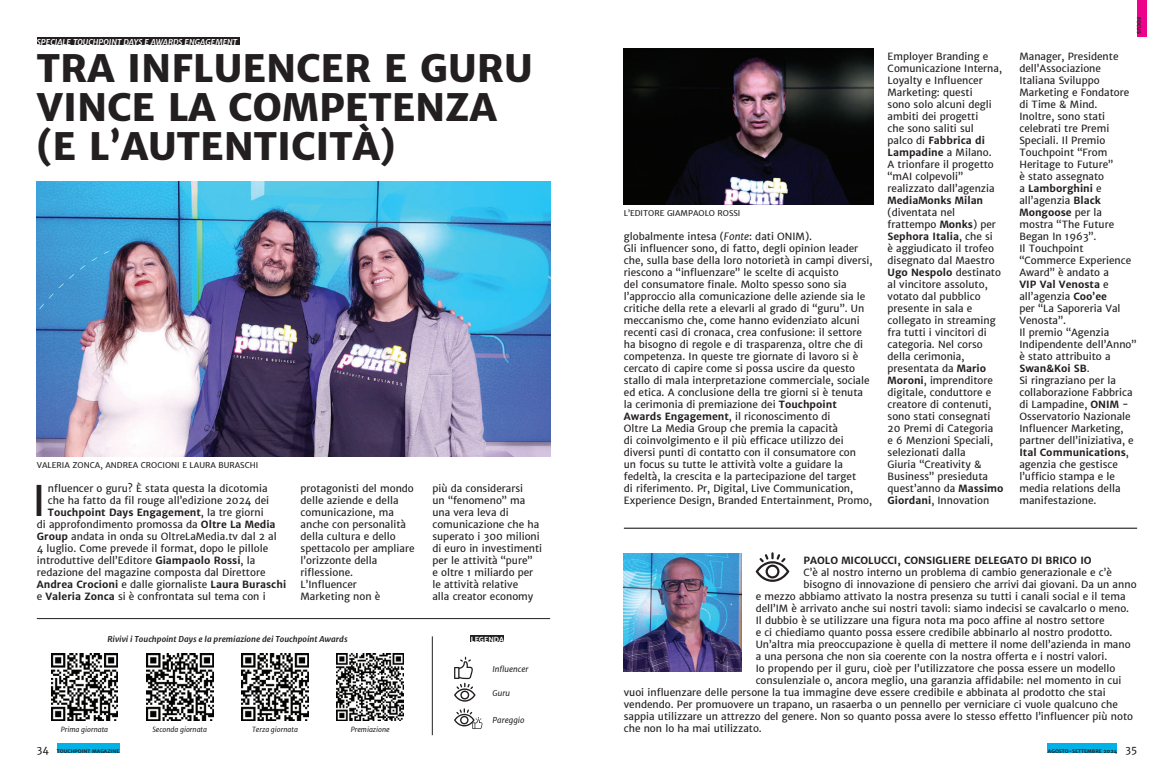
<style>
.page{position:relative;width:1174px;height:780px;background:#fff}
.page>*{position:absolute;margin:0;border:0;box-sizing:border-box;transform-origin:0 0}
.t1{font:42.3px "Merriweather Sans";color:#231f20}
.t2{font:800 38px/39px "Merriweather Sans";color:#231f20}
.t3{font:10px/12px "Merriweather Sans";color:#231f20}
.t4{font:700 10px "Merriweather Sans";color:#231f20}
.t5{font:8px "Merriweather Sans";color:#231f20}
.t6{font:italic 700 8px "Merriweather Sans";color:#231f20}
.t7{font:italic 700 8px "Merriweather Sans";color:#fff}
.t8{font:italic 8px "Merriweather Sans";color:#231f20}
.t9{font:italic 7px "Merriweather Sans";color:#231f20}
.t10{font:700 7px "Merriweather Sans";color:#fff}
.t11{font:700 5px "Merriweather Sans";color:#231f20}
.s1{font-weight:400}
.s2{font-weight:700}
.s3{font-style:italic}
</style>
<div class="page">
<div style="left:57px;top:743px;width:63px;height:10px;background:#00b2e6"></div>
<div style="left:1047px;top:743px;width:70px;height:10px;background:#00b2e6"></div>
<div style="left:1137px;top:0;width:10px;height:37px;background:#ed028c"></div>
<img style="left:51px;top:653px;width:67px;height:67px">
<img style="left:146px;top:653px;width:67px;height:67px">
<img style="left:241px;top:653px;width:67px;height:67px">
<img style="left:337px;top:653px;width:67px;height:67px">
<div style="left:471px;top:634px;width:33px;height:7px;background:#231f20"></div>
<hr style="left:37px;top:618px;width:513px;height:1px;background:#231f20">
<hr style="left:432px;top:636px;width:1px;height:99px;background:#231f20">
<svg style="left:454px;top:656px;width:21px;height:45px"></svg>
<svg style="left:454px;top:708px;width:28px;height:21px"></svg>
<div style="left:37px;top:37px;width:202px;height:8px;background:#231f20"></div>
<img style="left:37px;top:181px;width:513px;height:275px">
<hr style="left:624px;top:528px;width:513px;height:1px;background:#000">
<img style="left:624px;top:553px;width:117px;height:118px">
<svg style="left:755px;top:552px;width:34px;height:30px"></svg>
<img style="left:624px;top:48px;width:249px;height:156px">
<p class="t7" style="left:37px;top:36px;width:202px">SPECIALE TOUCHPOINT DAYS E AWARDS ENGAGEMENT</p>
<h2 class="t2" style="left:37px;top:49px;width:497px">TRA INFLUENCER E GURU<br>VINCE LA COMPETENZA (E L’AUTENTICITÀ)</h2>
<p class="t5" style="left:37px;top:460px;width:223px">VALERIA ZONCA, ANDREA CROCIONI E LAURA BURASCHI</p>
<h1 class="t1" style="left:33px;top:473px;width:15px">I</h1>
<p class="t3" style="left:48px;top:482px;width:221px">nfluencer o guru? È stata questa la dicotomia</p>
<p class="t3" style="left:48px;top:494px;width:223px">che ha fatto da fil rouge all’edizione 2024 dei</p>
<p class="t4" style="left:48px;top:506px;width:217px">Touchpoint Days Engagement<span class="s1">, la tre giorni</span></p>
<p class="t3" style="left:37px;top:518px;width:240px">di approfondimento promossa da <span class="s2">Oltre La Media</span></p>
<p class="t3" style="left:37px;top:530px;width:241px"><span class="s2">Group</span> andata in onda su OltreLaMedia.tv dal 2 al</p>
<p class="t3" style="left:37px;top:542px;width:233px">4 luglio. Come prevede il format, dopo le pillole</p>
<p class="t3" style="left:37px;top:554px;width:220px">introduttive dell’Editore <span class="s2">Giampaolo Rossi</span>, la</p>
<p class="t3" style="left:37px;top:566px;width:230px">redazione del magazine composta dal Direttore</p>
<p class="t4" style="left:37px;top:578px;width:251px">Andrea Crocioni <span class="s1">e dalle giornaliste</span> Laura Buraschi</p>
<p class="t3" style="left:37px;top:590px;width:230px">e <span class="s2">Valeria Zonca</span> si è confrontata sul tema con i</p>
<p class="t3" style="left:300px;top:482px;width:115px">protagonisti del mondo delle aziende e della comunicazione, ma anche con personalità della cultura e dello spettacolo per ampliare l’orizzonte della riflessione.<br>L’Influencer<br>Marketing non è</p>
<p class="t3" style="left:432px;top:482px;width:111px">più da considerarsi<br>un “fenomeno” ma una vera leva di comunicazione che ha superato i 300 milioni di euro in investimenti per le attività “pure”<br>e oltre 1 miliardo per le attività relative<br>alla creator economy</p>
<p class="t6" style="left:107px;top:633px;width:242px">Rivivi i Touchpoint Days e la premiazione dei Touchpoint Awards</p>
<p class="t10" style="left:471px;top:634px;width:35px">LEGENDA</p>
<p class="t9" style="left:61px;top:725px;width:49px">Prima giornata</p>
<p class="t9" style="left:152px;top:725px;width:56px">Seconda giornata</p>
<p class="t9" style="left:252px;top:725px;width:47px">Terza giornata</p>
<p class="t9" style="left:351px;top:725px;width:40px">Premiazione</p>
<p class="t8" style="left:492px;top:663px;width:37px">Influencer</p>
<p class="t8" style="left:492px;top:688px;width:19px">Guru</p>
<p class="t8" style="left:492px;top:714px;width:33px">Pareggio</p>
<p class="t5" style="left:624px;top:208px;width:118px">L’EDITORE GIAMPAOLO ROSSI</p>
<p class="t3" style="left:624px;top:230px;width:250px">globalmente intesa (<span class="s3">Fonte</span>: dati ONIM).<br>Gli influencer sono, di fatto, degli opinion leader che, sulla base della loro notorietà in campi diversi, riescono a “influenzare” le scelte di acquisto<br>del consumatore finale. Molto spesso sono sia l’approccio alla comunicazione delle aziende sia le critiche della rete a elevarli al grado di “guru”. Un meccanismo che, come hanno evidenziato alcuni recenti casi di cronaca, crea confusione: il settore ha bisogno di regole e di trasparenza, oltre che di competenza. In queste tre giornate di lavoro si è cercato di capire come si possa uscire da questo stallo di mala interpretazione commerciale, sociale ed etica. A conclusione della tre giorni si è tenuta la cerimonia di premiazione dei <span class="s2">Touchpoint Awards Engagement</span>, il riconoscimento di<br>Oltre La Media Group che premia la capacità<br>di coinvolgimento e il più efficace utilizzo dei diversi punti di contatto con il consumatore con<br>un focus su tutte le attività volte a guidare la fedeltà, la crescita e la partecipazione del target<br>di riferimento. Pr, Digital, Live Communication, Experience Design, Branded Entertainment, Promo,</p>
<p class="t3" style="left:887px;top:50px;width:116px">Employer Branding e<br>Comunicazione Interna,<br>Loyalty e Influencer<br>Marketing: questi<br>sono solo alcuni degli ambiti dei progetti<br>che sono saliti sul<br>palco di <span class="s2">Fabbrica di<br>Lampadine</span> a Milano.<br>A trionfare il progetto “mAI colpevoli” realizzato dall’agenzia</p>
<p class="t4" style="left:887px;top:194px;width:97px">MediaMonks Milan</p>
<p class="t3" style="left:887px;top:206px;width:117px">(diventata nel frattempo <span class="s2">Monks</span>) per<br><span class="s2">Sephora Italia</span>, che si<br>è aggiudicato il trofeo disegnato dal Maestro<br><span class="s2">Ugo Nespolo</span> destinato al vincitore assoluto, votato dal pubblico presente in sala e collegato in streaming fra tutti i vincitori di categoria. Nel corso della cerimonia, presentata da <span class="s2">Mario<br>Moroni</span>, imprenditore digitale, conduttore e creatore di contenuti, sono stati consegnati<br>20 Premi di Categoria<br>e 6 Menzioni Speciali, selezionati dalla<br>Giuria “Creativity &amp;<br>Business” presieduta quest’anno da <span class="s2">Massimo<br>Giordani</span>, Innovation</p>
<p class="t11" style="left:1142px;top:17px;width:18px;rotate:90deg">FOCUS</p>
<p class="t3" style="left:1019px;top:50px;width:119px">Manager, Presidente dell’Associazione<br>Italiana Sviluppo<br>Marketing e Fondatore di Time &amp; Mind.<br>Inoltre, sono stati celebrati tre Premi<br>Speciali. Il Premio<br>Touchpoint “From<br>Heritage to Future”<br>è stato assegnato<br>a <span class="s2">Lamborghini</span> e all’agenzia <span class="s2">Black<br>Mongoose</span> per la mostra “The Future<br>Began In 1963”.<br>Il Touchpoint “Commerce Experience<br>Award” è andato a<br><span class="s2">VIP Val Venosta</span> e all’agenzia <span class="s2">Coo’ee<br></span>per “La Saporeria Val<br>Venosta”.<br>Il premio “Agenzia<br>Indipendente dell’Anno” è stato attribuito a<br><span class="s2">Swan&amp;Koi SB</span>.<br>Si ringraziano per la collaborazione Fabbrica di Lampadine, <span class="s2">ONIM</span> -<br>Osservatorio Nazionale<br>Influencer Marketing, partner dell’iniziativa, e<br><span class="s2">Ital Communications</span>, agenzia che gestisce l’ufficio stampa e le media relations della manifestazione.</p>
<p class="t4" style="left:803px;top:554px;width:290px">PAOLO MICOLUCCI, CONSIGLIERE DELEGATO DI BRICO IO</p>
<p class="t3" style="left:803px;top:566px;width:310px">C’è al nostro interno un problema di cambio generazionale e c’è</p>
<p class="t3" style="left:803px;top:578px;width:334px">bisogno di innovazione di pensiero che arrivi dai giovani. Da un anno</p>
<p class="t3" style="left:755px;top:590px;width:371px">e mezzo abbiamo attivato la nostra presenza su tutti i canali social e il tema</p>
<p class="t3" style="left:755px;top:602px;width:375px">dell’IM è arrivato anche sui nostri tavoli: siamo indecisi se cavalcarlo o meno.</p>
<p class="t3" style="left:755px;top:614px;width:350px">Il dubbio è se utilizzare una figura nota ma poco affine al nostro settore</p>
<p class="t3" style="left:755px;top:626px;width:358px">e ci chiediamo quanto possa essere credibile abbinarlo al nostro prodotto.</p>
<p class="t3" style="left:755px;top:638px;width:376px">Un’altra mia preoccupazione è quella di mettere il nome dell’azienda in mano</p>
<p class="t3" style="left:755px;top:650px;width:353px">a una persona che non sia coerente con la nostra offerta e i nostri valori.</p>
<p class="t3" style="left:755px;top:662px;width:361px">Io propendo per il guru, cioè per l’utilizzatore che possa essere un modello</p>
<p class="t3" style="left:755px;top:674px;width:367px">consulenziale o, ancora meglio, una garanzia affidabile: nel momento in cui</p>
<p class="t3" style="left:624px;top:686px;width:483px">vuoi influenzare delle persone la tua immagine deve essere credibile e abbinata al prodotto che stai</p>
<p class="t3" style="left:624px;top:698px;width:495px">vendendo. Per promuovere un trapano, un rasaerba o un pennello per verniciare ci vuole qualcuno che</p>
<p class="t3" style="left:624px;top:710px;width:511px">sappia utilizzare un attrezzo del genere. Non so quanto possa avere lo stesso effetto l’influencer più noto</p>
<p class="t3" style="left:624px;top:722px;width:139px">che non lo ha mai utilizzato.</p>
<p class="t3" style="left:37px;top:743px;width:14px">34</p>
<p class="t3" style="left:1125px;top:743px;width:13px">35</p>
<p class="t11" style="left:57px;top:747px;width:64px">TOUCHPOINT MAGAZINE</p>
<p class="t11" style="left:1047px;top:747px;width:71px">AGOSTO-SETTEMBRE 2024</p>
</div>
